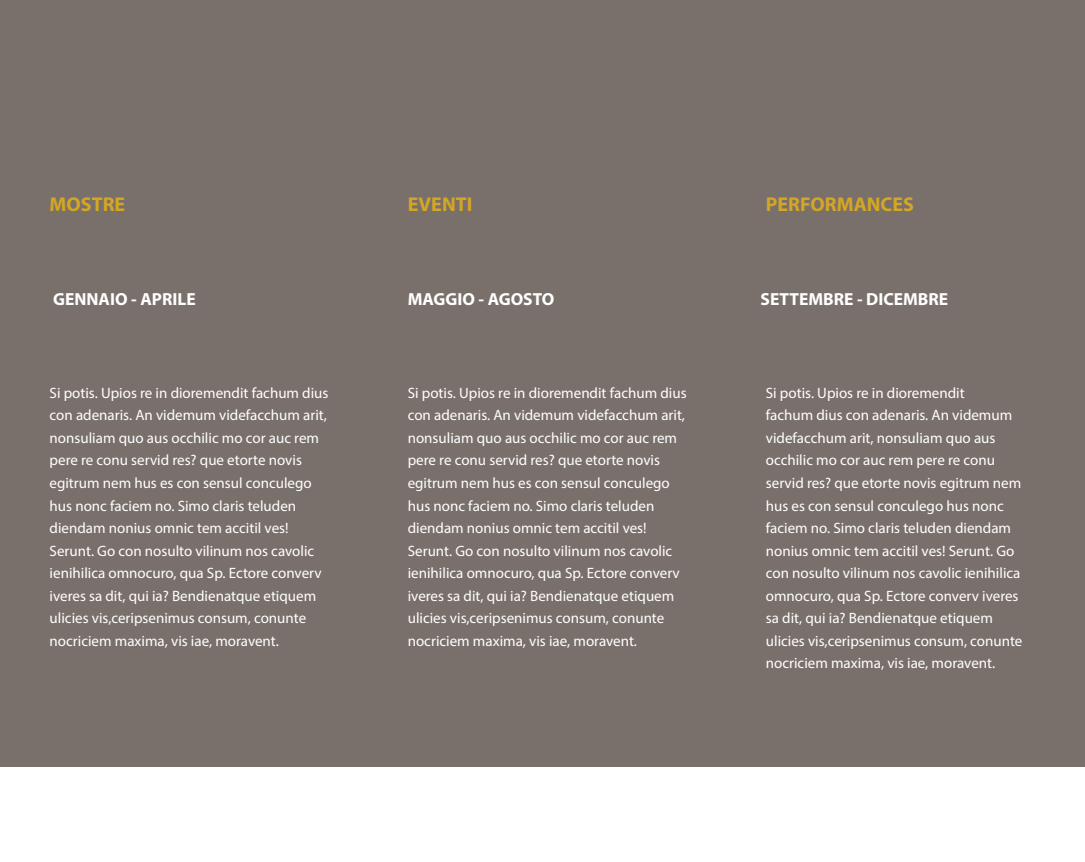
<style>
.page{position:relative;width:1085px;height:862px;background:#fff}
.page>*{position:absolute;margin:0;border:0;box-sizing:border-box;transform-origin:0 0}
.t1{font:20px "Myriad Variable Concept";letter-spacing:.22em;color:#d3a624}
.t2{font:700 17.5px "Myriad Pro";color:#fff}
.t3{font:15px/22.5px "Myriad Pro";color:#fff}
</style>
<div class="page">
<div style="left:0;top:0;width:1084px;height:765px;background:#79706b"></div>
<h1 class="t1" style="left:50px;top:192px;width:73px">MOSTRE</h1>
<h1 class="t1" style="left:407px;top:192px;width:64px">EVENTI</h1>
<h1 class="t1" style="left:765px;top:192px;width:146px">PERFORMANCES</h1>
<p class="t2" style="left:53px;top:288px;width:144px">GENNAIO - APRILE</p>
<p class="t2" style="left:407px;top:288px;width:148px">MAGGIO - AGOSTO</p>
<p class="t2" style="left:760px;top:288px;width:189px">SETTEMBRE - DICEMBRE</p>
<p class="t3" style="left:50px;top:381px;width:280px">Si potis. Upios re in dioremendit fachum dius con adenaris. An videmum videfacchum arit, nonsuliam quo aus occhilic mo cor auc rem pere re conu servid res? que etorte novis egitrum nem hus es con sensul conculego hus nonc faciem no. Simo claris teluden diendam nonius omnic tem accitil ves!<br>Serunt. Go con nosulto vilinum nos cavolic ienihilica omnocuro, qua Sp. Ectore converv iveres sa dit, qui ia? Bendienatque etiquem ulicies vis,ceripsenimus consum, conunte nocriciem maxima, vis iae, moravent.</p>
<p class="t3" style="left:407px;top:381px;width:280px">Si potis. Upios re in dioremendit fachum dius con adenaris. An videmum videfacchum arit, nonsuliam quo aus occhilic mo cor auc rem pere re conu servid res? que etorte novis egitrum nem hus es con sensul conculego hus nonc faciem no. Simo claris teluden diendam nonius omnic tem accitil ves!<br>Serunt. Go con nosulto vilinum nos cavolic ienihilica omnocuro, qua Sp. Ectore converv iveres sa dit, qui ia? Bendienatque etiquem ulicies vis,ceripsenimus consum, conunte nocriciem maxima, vis iae, moravent.</p>
<p class="t3" style="left:765px;top:381px;width:258px">Si potis. Upios re in dioremendit<br>fachum dius con adenaris. An videmum videfacchum arit, nonsuliam quo aus occhilic mo cor auc rem pere re conu servid res? que etorte novis egitrum nem hus es con sensul conculego hus nonc faciem no. Simo claris teluden diendam nonius omnic tem accitil ves! Serunt. Go con nosulto vilinum nos cavolic ienihilica omnocuro, qua Sp. Ectore converv iveres sa dit, qui ia? Bendienatque etiquem ulicies vis,ceripsenimus consum, conunte nocriciem maxima, vis iae, moravent.</p>
</div>
